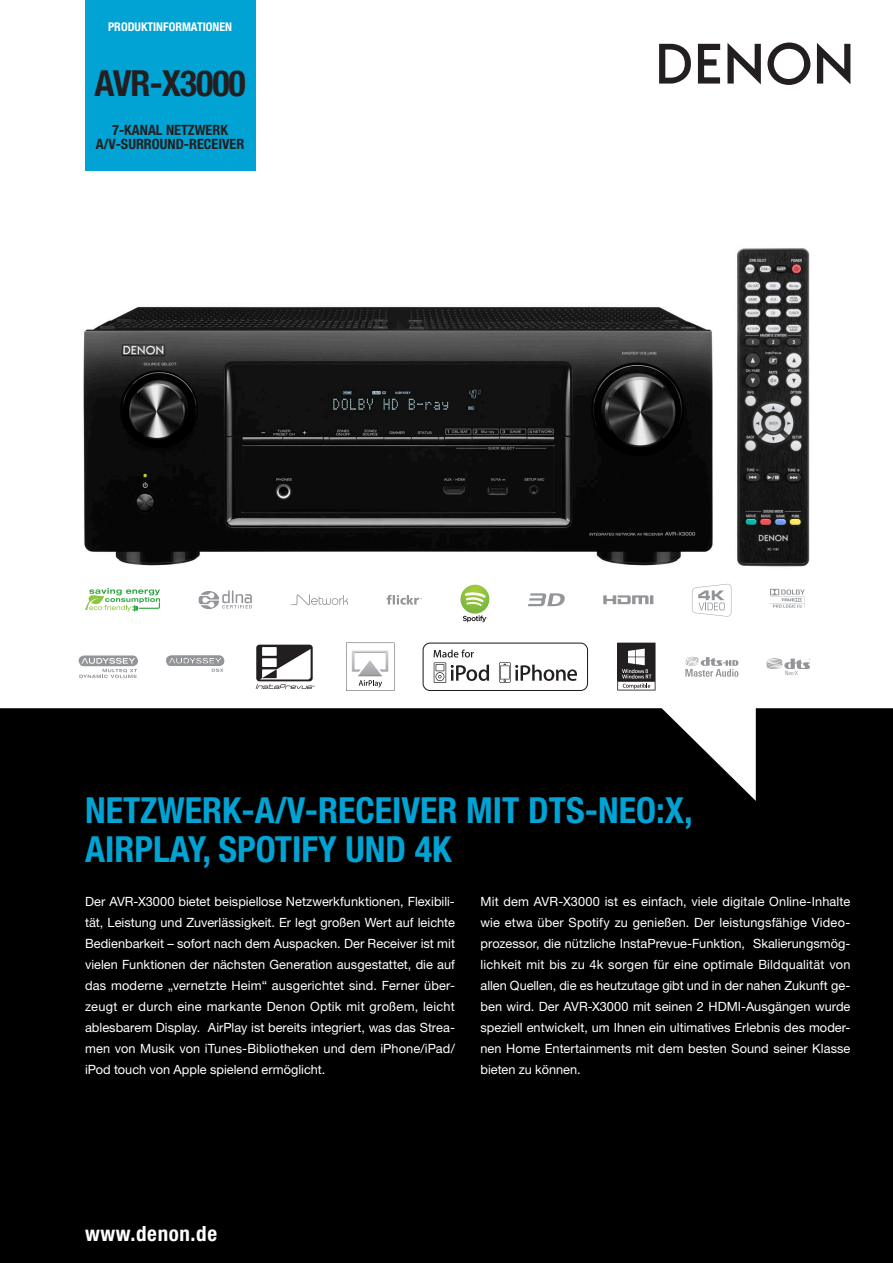
<style>
.page{position:relative;width:893px;height:1263px;background:#fff}
.page>*{position:absolute;margin:0;border:0;box-sizing:border-box;transform-origin:0 0}
.t1{font:700 condensed 36px/39px "Helvetica Neue";color:#00a3d3}
.t2{font:700 condensed 36px "Helvetica Neue";letter-spacing:-.03em;color:#231f20}
.t3{font:700 condensed 21px "Helvetica Neue";letter-spacing:.03em;color:#fff}
.t4{font:700 condensed 14.25px/13.5px "Helvetica Neue";color:#231f20;text-align:center}
.t5{font:12.75px/21px "Helvetica Neue LTW1 G";color:#fff;text-align:justify}
.t6{font:700 condensed 12px "Helvetica Neue";color:#fff}
</style>
<div class="page">
<div style="left:0;top:708px;width:893px;height:555px;background:#000"></div>
<img style="left:83px;top:248px;width:727px;height:319px">
<svg style="left:727px;top:43px;width:34px;height:41px"></svg>
<svg style="left:698px;top:44px;width:22px;height:40px"></svg>
<svg style="left:817px;top:43px;width:33px;height:41px"></svg>
<svg style="left:659px;top:44px;width:32px;height:40px"></svg>
<svg style="left:767px;top:43px;width:43px;height:42px"></svg>
<div style="left:85px;top:0;width:170px;height:170px;background:#00a3d3"></div>
<svg style="left:770px;top:589px;width:35px;height:19px"></svg>
<svg style="left:85px;top:588px;width:75px;height:23px"></svg>
<svg style="left:685px;top:657px;width:53px;height:20px"></svg>
<svg style="left:199px;top:590px;width:53px;height:19px"></svg>
<svg style="left:290px;top:594px;width:58px;height:11px"></svg>
<svg style="left:387px;top:595px;width:35px;height:10px"></svg>
<svg style="left:603px;top:595px;width:50px;height:9px"></svg>
<svg style="left:528px;top:593px;width:37px;height:13px"></svg>
<img style="left:460px;top:585px;width:29px;height:29px">
<svg style="left:465px;top:592px;width:21px;height:14px"></svg>
<svg style="left:463px;top:615px;width:24px;height:7px"></svg>
<svg style="left:79px;top:655px;width:59px;height:23px"></svg>
<svg style="left:692px;top:584px;width:39px;height:33px"></svg>
<svg style="left:346px;top:643px;width:48px;height:48px"></svg>
<img style="left:350px;top:647px;width:41px;height:31px">
<svg style="left:423px;top:643px;width:165px;height:48px"></svg>
<svg style="left:617px;top:643px;width:38px;height:47px"></svg>
<svg style="left:166px;top:655px;width:58px;height:17px"></svg>
<svg style="left:766px;top:658px;width:44px;height:17px"></svg>
<svg style="left:256px;top:645px;width:59px;height:44px"></svg>
<p class="t6" style="left:108px;top:20px;width:125px">PRODUKTINFORMATIONEN</p>
<h1 class="t2" style="left:94px;top:61px;width:153px">AVR-X3000</h1>
<p class="t4" style="left:96px;top:123px;width:150px">7-KANAL NETZWERK<br>A/V-SURROUND-RECEIVER</p>
<h1 class="t1" style="left:85px;top:790px;width:609px">NETZWERK-A/V-RECEIVER MIT DTS-NEO:X,<br>AIRPLAY, SPOTIFY UND 4K</h1>
<p class="t5" style="left:85px;top:890px;width:371px">Der AVR-X3000 bietet beispiellose Netzwerkfunktionen, Flexibili&shy;tät, Leistung und Zuverlässigkeit. Er legt großen Wert auf leichte Bedienbarkeit – sofort nach dem Auspacken. Der Receiver ist mit vielen Funktionen der nächsten Generation ausgestattet, die auf das moderne „vernetzte Heim“ ausgerichtet sind. Ferner über&shy;zeugt er durch eine markante Denon Optik mit großem, leicht ablesbarem Display. AirPlay ist bereits integriert, was das Strea&shy;men von Musik von iTunes-Bibliotheken und dem iPhone/iPad/ iPod touch von Apple spielend ermöglicht.</p>
<p class="t5" style="left:480px;top:890px;width:371px">Mit dem AVR-X3000 ist es einfach, viele digitale Online-Inhalte wie etwa über Spotify zu genießen. Der leistungsfähige Video&shy;prozessor, die nützliche InstaPrevue-Funktion, Skalierungsmög&shy;lichkeit mit bis zu 4k sorgen für eine optimale Bildqualität von allen Quellen, die es heutzutage gibt und in der nahen Zukunft ge&shy;ben wird. Der AVR-X3000 mit seinen 2 HDMI-Ausgängen wurde speziell entwickelt, um Ihnen ein ultimatives Erlebnis des moder&shy;nen Home Entertainments mit dem besten Sound seiner Klasse bieten zu können.</p>
<h2 class="t3" style="left:85px;top:1221px;width:134px">www.denon.de</h2>
</div>
